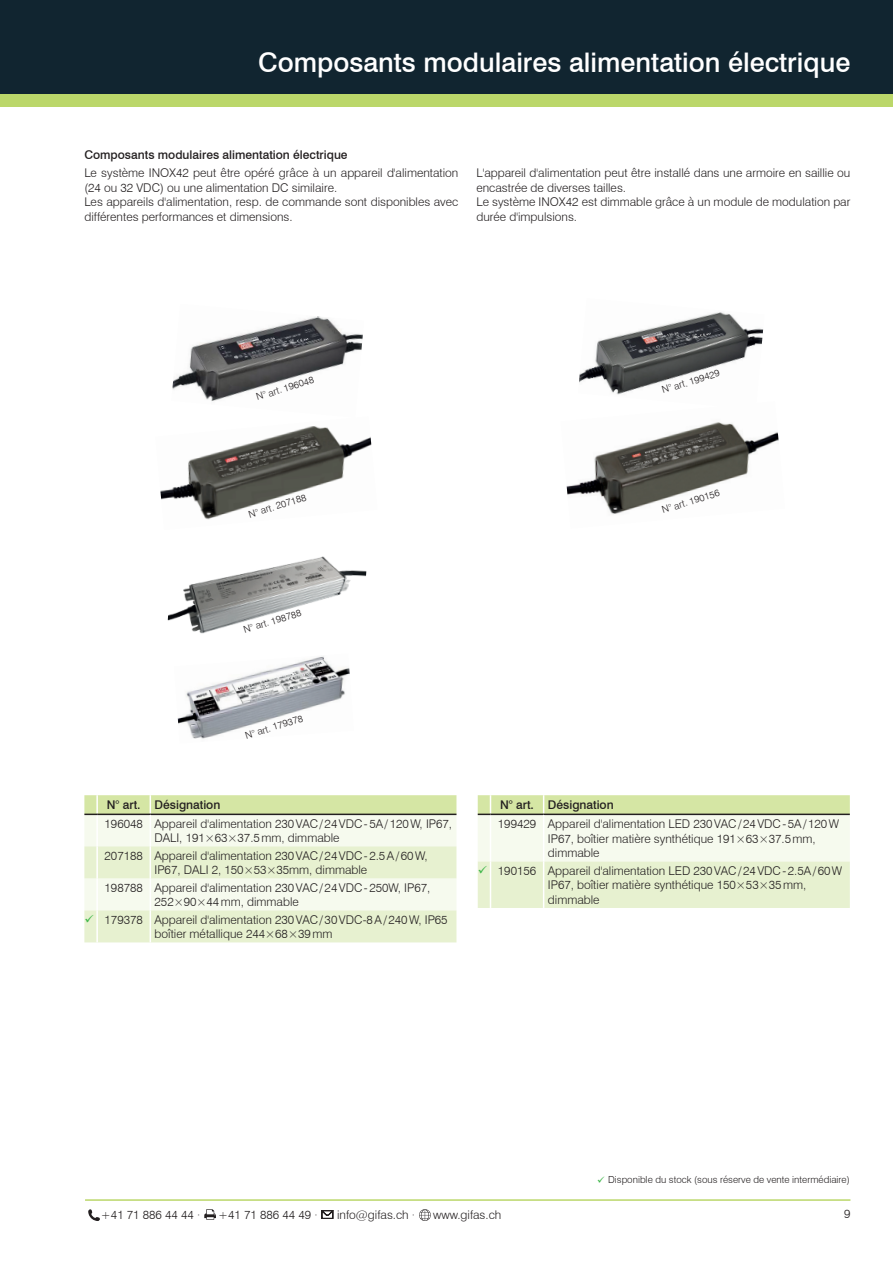
<style>
.page{position:relative;width:893px;height:1263px;background:#fff}
.page>*{position:absolute;margin:0;border:0;box-sizing:border-box;transform-origin:0 0}
.t1{font:500 27px "Swiss 721 BT";color:#fff}
.t2{font:300 12px/14.4px "Swiss 721 BT";color:#231f20}
.t3{font:500 12px "Swiss 721 BT";color:#231f20}
.t4{font:300 9.75px "Swiss 721 BT";color:#231f20}
.s1{color:#3eb649}
</style>
<div class="page">
<div style="left:0;top:89px;width:893px;height:17px;background:#bbd76a"></div>
<div style="left:0;top:0;width:893px;height:94px;background:#112530"></div>
<hr style="left:85px;top:1199px;width:765px;height:2px;background:#bbd76a">
<svg style="left:88px;top:1209px;width:12px;height:12px"></svg>
<svg style="left:204px;top:1209px;width:12px;height:11px"></svg>
<svg style="left:322px;top:1210px;width:11px;height:9px"></svg>
<svg style="left:419px;top:1209px;width:12px;height:12px"></svg>
<img style="left:160px;top:426px;width:212px;height:94px">
<img style="left:167px;top:556px;width:200px;height:78px">
<img style="left:177px;top:656px;width:173px;height:83px">
<img style="left:172px;top:316px;width:191px;height:85px">
<img style="left:579px;top:312px;width:185px;height:83px">
<img style="left:566px;top:422px;width:213px;height:93px">
<svg style="left:478px;top:795px;width:372px;height:113px;background:#e8f0d3"></svg>
<hr style="left:490px;top:814px;width:54px;height:1px;background:#231f20">
<hr style="left:543px;top:815px;width:1px;height:46px;background:#fff">
<hr style="left:543px;top:861px;width:1px;height:47px;background:#fff">
<svg style="left:84px;top:795px;width:372px;height:147px;background:#e9f1d6"></svg>
<hr style="left:97px;top:814px;width:53px;height:1px;background:#231f20">
<hr style="left:150px;top:815px;width:1px;height:31px;background:#fff">
<hr style="left:150px;top:846px;width:1px;height:32px;background:#fff">
<hr style="left:150px;top:878px;width:1px;height:32px;background:#fff">
<hr style="left:150px;top:910px;width:1px;height:32px;background:#fff">
<h1 class="t1" style="left:258px;top:46px;width:594px">Composants modulaires alimentation électrique</h1>
<p class="t3" style="left:84px;top:147px;width:265px">Composants modulaires alimentation électrique</p>
<p class="t2" style="left:84px;top:166px;width:375px">Le système INOX42 peut être opéré grâce à un appareil d'alimentation (24 ou 32 VDC) ou une alimentation DC similaire.<br>Les appareils d'alimentation, resp. de commande sont disponibles avec différentes performances et dimensions.</p>
<p class="t2" style="left:476px;top:166px;width:375px">L'appareil d'alimentation peut être installé dans une armoire en saillie ou encastrée de diverses tailles.<br>Le système INOX42 est dimmable grâce à un module de modulation par durée d'impulsions.</p>
<p class="t4" style="left:255px;top:391px;width:61px;rotate:-17deg">N° art. 196048</p>
<p class="t4" style="left:247px;top:509px;width:61px;rotate:-17deg">N° art. 207188</p>
<p class="t4" style="left:660px;top:384px;width:61px;rotate:-17deg">N° art. 199429</p>
<p class="t4" style="left:660px;top:504px;width:61px;rotate:-17deg">N° art. 190156</p>
<p class="t4" style="left:242px;top:624px;width:61px;rotate:-17deg">N° art. 198788</p>
<p class="t4" style="left:244px;top:730px;width:61px;rotate:-17deg">N° art. 179378</p>
<p class="t3" style="left:107px;top:798px;width:115px">N° art. Désignation</p>
<p class="t2" style="left:155px;top:816px;width:299px;text-indent:-50px">196048 Appareil d'alimentation 230VAC/24VDC-5A/120W, IP67,<br>DALI, 191×63×37.5mm, dimmable</p>
<p class="t2" style="left:155px;top:848px;width:274px;text-indent:-50px">207188 Appareil d'alimentation 230VAC/24VDC-2.5A/60W,<br>IP67, DALI 2, 150×53×35mm, dimmable</p>
<p class="t2" style="left:155px;top:880px;width:277px;text-indent:-50px">198788 Appareil d'alimentation 230VAC/24VDC-250W, IP67,<br>252×90×44mm, dimmable</p>
<p class="t2" style="left:155px;top:912px;width:295px;text-indent:-70px"><span class="s1">✓</span> 179378 Appareil d'alimentation 230VAC/30VDC-8A/240W, IP65 boîtier métallique 244×68×39mm</p>
<p class="t3" style="left:500px;top:798px;width:115px">N° art. Désignation</p>
<p class="t2" style="left:548px;top:817px;width:293px;text-indent:-50px">199429 Appareil d'alimentation LED 230VAC/24VDC-5A/120W<br>IP67, boîtier matière synthétique 191×63×37.5mm, dimmable</p>
<p class="t2" style="left:548px;top:863px;width:296px;text-indent:-70px"><span class="s1">✓</span> 190156 Appareil d'alimentation LED 230VAC/24VDC-2.5A/60W<br>IP67, boîtier matière synthétique 150×53×35mm, dimmable</p>
<p class="t4" style="left:597px;top:1173px;width:254px"><span class="s1">✓</span> Disponible du stock (sous réserve de vente intermédiaire)</p>
<p class="t2" style="left:101px;top:1207px;width:101px">+41 71 886 44 44 ·</p>
<p class="t2" style="left:218px;top:1207px;width:101px">+41 71 886 44 49 ·</p>
<p class="t2" style="left:337px;top:1207px;width:80px">info@gifas.ch ·</p>
<p class="t2" style="left:433px;top:1207px;width:70px">www.gifas.ch</p>
<p class="t2" style="left:844px;top:1207px;width:8px">9</p>
</div>
